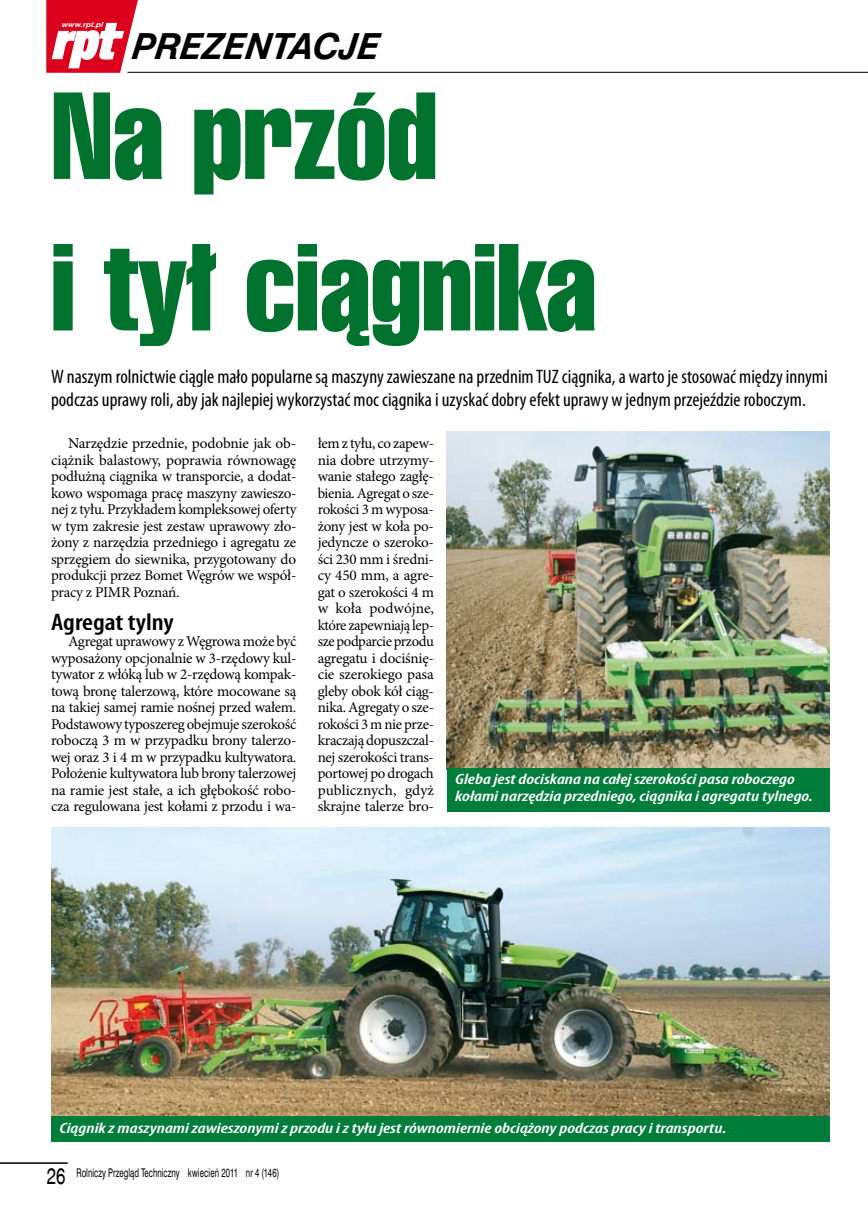
<style>
.page{position:relative;width:868px;height:1208px;background:#fff}
.page>*{position:absolute;margin:0;border:0;box-sizing:border-box;transform-origin:0 0}
.t1{font:120px/151.5px "Swis 911 Cm PL Regular A";color:#00722d}
.t2{font:36px "Swis 721 PL Bold Italic A";letter-spacing:-.015em;color:#000}
.t3{font:600 condensed 24px "Myriad Pro";color:#000;scale:1.15 1}
.t4{font:condensed 19.5px/23.4px "Myriad Pro";color:#000}
.t5{font:15px/16.5px "Minion Pro";letter-spacing:-.02em;color:#000;text-align:justify}
.t6{font:italic 600 condensed 15px/16.5px "Myriad Pro";color:#fff;scale:1.3 1}
.t7{font:12px "Swis 721 PL Roman A";color:#000;scale:.65 1}
.t8{font:italic 700 7.05px "Helvetica";color:#fff;scale:1.16 1}
.s1{font-family:"Switzerland";font-size:22.5px}
</style>
<div class="page">
<hr style="left:0;top:1162px;width:68px;height:1px;background:#000">
<hr style="left:127px;top:72px;width:740px;height:1px;background:#000">
<svg style="left:47px;top:0;width:94px;height:72px"></svg>
<img style="left:51px;top:828px;width:778px;height:288px">
<div style="left:51px;top:1116px;width:778px;height:25px;background:#007d3b"></div>
<img style="left:446px;top:432px;width:383px;height:335px">
<div style="left:446px;top:767px;width:383px;height:44px;background:#007d3b"></div>
<p class="t8" style="left:61px;top:21px;width:37px">www.rpt.pl</p>
<h2 class="t2" style="left:131px;top:24px;width:255px">PREZENTACJE</h2>
<h1 class="t1" style="left:51px;top:62px;width:547px">Na przód<br>i ty³ ci¹gnika</h1>
<p class="t4" style="left:51px;top:365px;width:778px">W naszym rolnictwie ciągle mało popularne są maszyny zawieszane na przednim TUZ ciągnika, a warto je stosować między innymi podczas uprawy roli, aby jak najlepiej wykorzystać moc ciągnika i uzyskać dobry efekt uprawy w jednym przejeździe roboczym.</p>
<p class="t5" style="left:51px;top:435px;width:247px;text-indent:17px">Narzędzie przednie, podobnie jak ob&shy;ciążnik balastowy, poprawia równowagę podłużną ciągnika w transporcie, a dodat&shy;kowo wspomaga pracę maszyny zawieszo&shy;nej z tyłu. Przykładem kompleksowej oferty w tym zakresie jest zestaw uprawowy zło&shy;żony z narzędzia przedniego i agregatu ze sprzęgiem do siewnika, przygotowany do produkcji przez Bomet Węgrów we współ&shy;pracy z PIMR Poznań.</p>
<h3 class="t3" style="left:51px;top:607px;width:108px">Agregat tylny</h3>
<p class="t5" style="left:51px;top:633px;width:247px;text-indent:17px">Agregat uprawowy z Węgrowa może być wyposażony opcjonalnie w 3-rzędowy kul&shy;tywator z włóką lub w 2-rzędową kompak&shy;tową bronę talerzową, które mocowane są na takiej samej ramie nośnej przed wałem.<br>Podstawowy typoszereg obejmuje szerokość roboczą 3 m w przypadku brony talerzo&shy;wej oraz 3 i 4 m w przypadku kultywatora.<br>Położenie kultywatora lub brony talerzowej na ramie jest stałe, a ich głębokość robo&shy;cza regulowana jest kołami z przodu i wa-</p>
<p class="t5" style="left:317px;top:435px;width:118px">łem z tyłu, co zapew&shy;nia dobre utrzymy&shy;wanie stałego zagłę&shy;bienia. Agregat o sze&shy;rokości 3 m wyposa&shy;żony jest w koła po&shy;jedyncze o szeroko&shy;ści 230 mm i średni&shy;cy 450 mm, a agre&shy;gat o szerokości 4 m w koła podwójne, które zapewniają lep&shy;sze podparcie przodu agregatu i dociśnię&shy;cie szerokiego pasa gleby obok kół ciąg&shy;nika. Agregaty o sze&shy;rokości 3 m nie prze&shy;kraczają dopuszczal&shy;nej szerokości trans&shy;portowej po drogach publicznych, gdyż skrajne talerze bro-</p>
<p class="t6" style="left:455px;top:771px;width:276px">Gleba jest dociskana na całej szerokości pasa roboczego kołami narzędzia przedniego, ciągnika i agregatu tylnego.</p>
<p class="t6" style="left:60px;top:1119px;width:514px">Ciągnik z maszynami zawieszonymi z przodu i z tyłu jest równomiernie obciążony podczas pracy i transportu.</p>
<p class="t7" style="left:47px;top:1165px;width:359px"><span class="s1">26</span> Rolniczy Przegl¹d Techniczny kwiecieñ 2011 nr 4 (146)</p>
</div>
